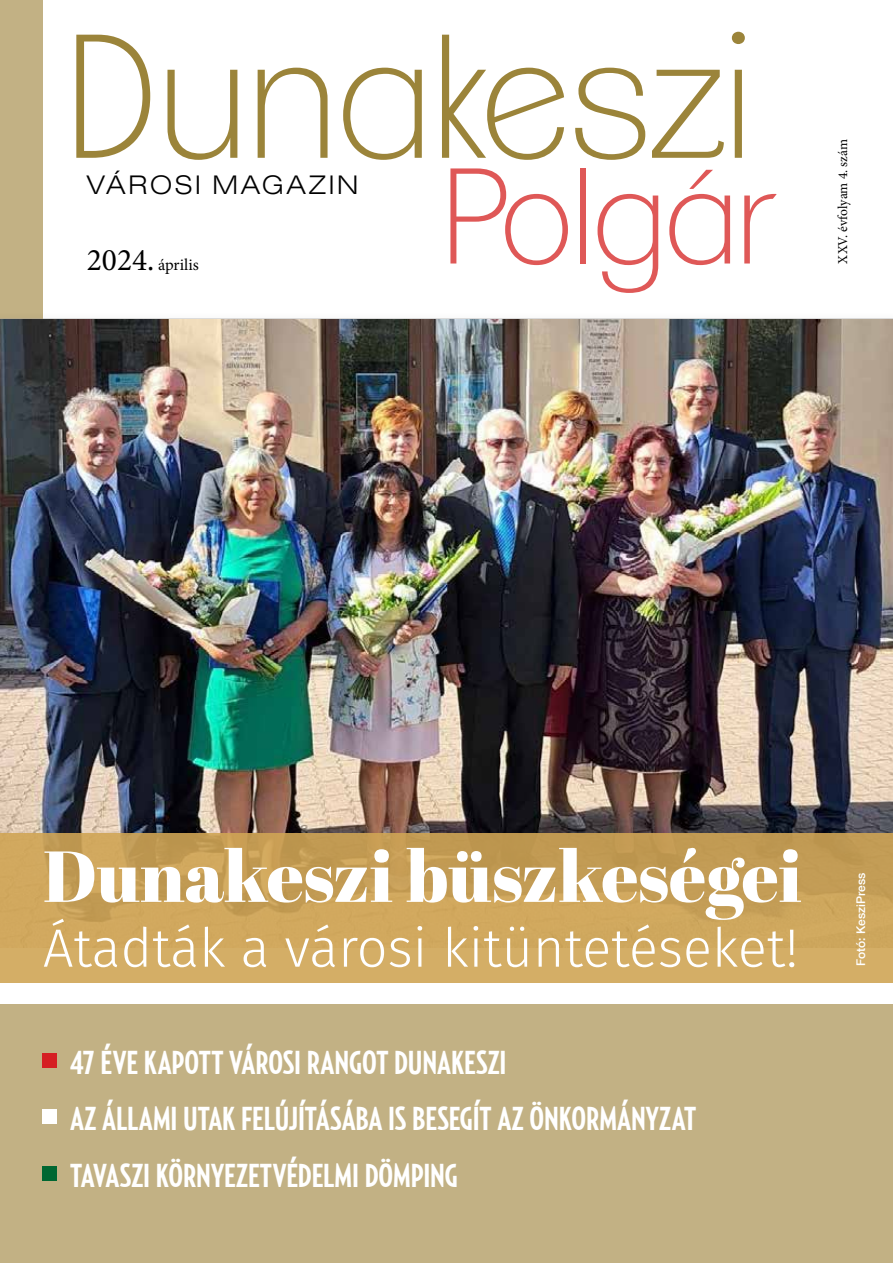
<style>
.page{position:relative;width:893px;height:1263px;background:#fff}
.page>*{position:absolute;margin:0;border:0;box-sizing:border-box;transform-origin:0 0}
.t1{font:200 171px "Clemente P Dac";letter-spacing:.01em;color:#9b843a}
.t2{font:200 132px "Clemente P Dac";color:#df5857}
.t3{font:72px "Abril Fatface";color:#fff}
.t4{font:300 54px "Fira Sans";color:#fff}
.t5{font:700 extra-condensed 33px/56.6px "Relay";color:#fff}
.t6{font:27.75px "Nimbus Sans Ex Lig";letter-spacing:.075em;color:#000}
.t7{font:16.5px "Minion Pro";color:#000}
.t8{font:13.5px "Minion Pro";letter-spacing:-.005em;color:#000}
.t9{font:500 12px "Helvetica Neue LT Com";color:#fff}
.s1{font-size:31.5px}
</style>
<div class="page">
<div style="left:0;top:0;width:43px;height:319px;background:#c2b184"></div>
<div style="left:0;top:1005px;width:893px;height:258px;background:#c2b184"></div>
<div style="left:43px;top:1053px;width:14px;height:14px;background:#d51f23"></div>
<div style="left:43px;top:1110px;width:14px;height:14px;background:#fff"></div>
<div style="left:43px;top:1166px;width:14px;height:14px;background:#006732"></div>
<div style="left:0;top:311px;width:893px;height:16px;background:#000;opacity:.5"></div>
<img style="left:0;top:319px;width:893px;height:514px">
<div style="left:0;top:833px;width:893px;height:150px;background:linear-gradient(to bottom,#c09850,#d7b067)"></div>
<h1 class="t1" style="left:67px;top:-1px;width:685px">Dunakeszi</h1>
<h2 class="t2" style="left:443px;top:141px;width:335px">Polgár</h2>
<p class="t6" style="left:86px;top:169px;width:274px">VÁROSI MAGAZIN</p>
<p class="t7" style="left:87px;top:253px;width:114px"><span class="s1">2024.</span> április</p>
<p class="t8" style="left:834px;top:264px;width:126px;rotate:-90deg">XXV. évfolyam 4. szám</p>
<h3 class="t3" style="left:43px;top:826px;width:760px">Dunakeszi büszkeségei</h3>
<h3 class="t4" style="left:43px;top:909px;width:757px">Átadták a városi kitüntetéseket!</h3>
<p class="t5" style="left:70px;top:1033px;width:628px">47 ÉVE KAPOTT VÁROSI RANGOT DUNAKESZI<br>AZ ÁLLAMI UTAK FELÚJÍTÁSÁBA IS BESEGÍT AZ ÖNKORMÁNYZAT<br>TAVASZI KÖRNYEZETVÉDELMI DÖMPING</p>
<p class="t9" style="left:854px;top:966px;width:95px;rotate:-90deg">Fotó: KesziPress</p>
</div>
